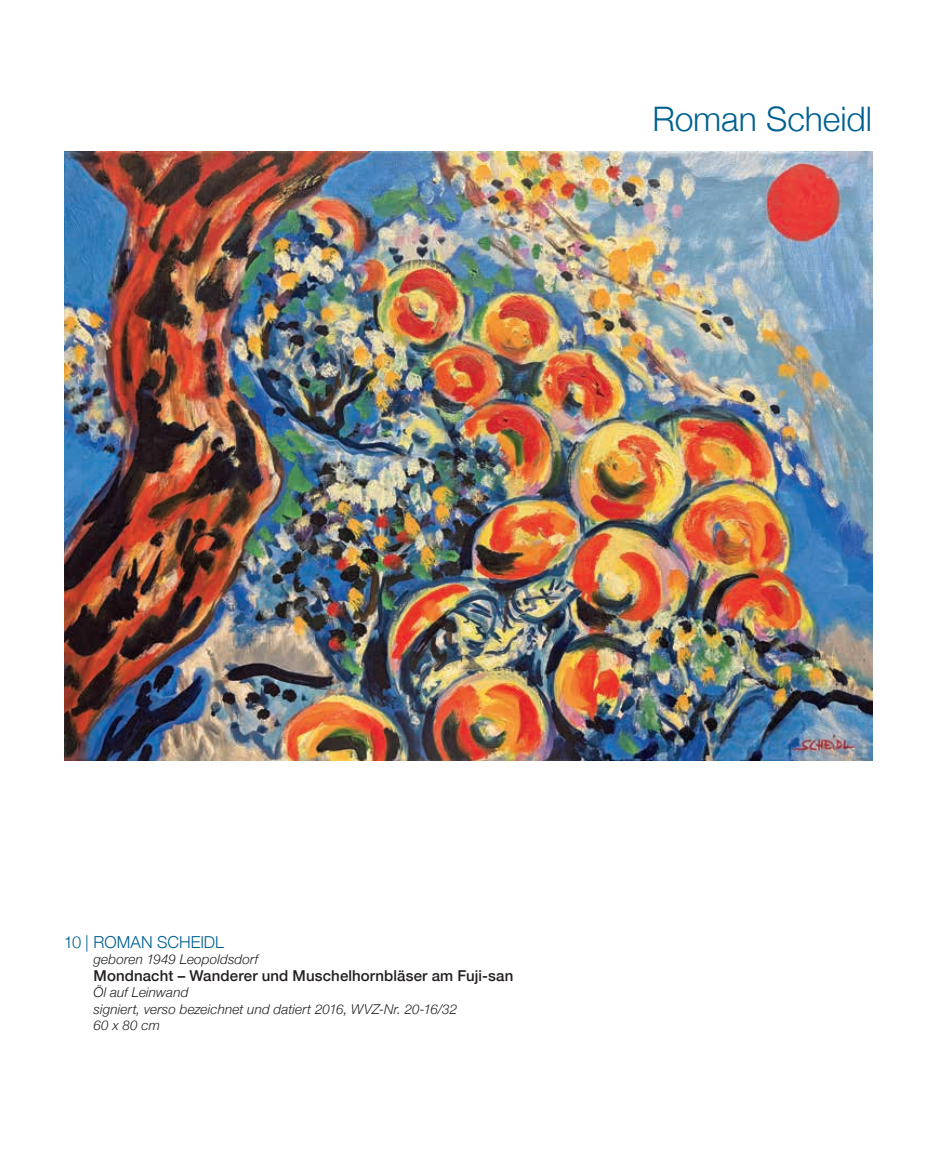
<style>
.page{position:relative;width:936px;height:1149px;background:#fff}
.page>*{position:absolute;margin:0;border:0;box-sizing:border-box;transform-origin:0 0}
.t1{font:300 33.75px "Helvetica Neue";letter-spacing:-.005em;color:#006191}
.t2{font:300 16.5px "Helvetica Neue";color:#006191}
.t3{font:500 15px "Helvetica Neue";letter-spacing:.01em;color:#231f20}
.t4{font:italic 300 13.5px/16.2px "Helvetica Neue";letter-spacing:.01em;color:#231f20}
</style>
<div class="page">
<img style="left:64px;top:151px;width:808px;height:609px">
<h1 class="t1" style="left:652px;top:91px;width:221px">Roman Scheidl</h1>
<p class="t2" style="left:64px;top:928px;width:162px">10 | ROMAN SCHEIDL</p>
<p class="t4" style="left:94px;top:949px;width:166px">geboren 1949 Leopoldsdorf</p>
<p class="t3" style="left:94px;top:963px;width:421px">Mondnacht – Wanderer und Muschelhornbläser am Fuji-san</p>
<p class="t4" style="left:94px;top:983px;width:365px">Öl auf Leinwand<br>signiert, verso bezeichnet und datiert 2016, WVZ-Nr. 20-16/32<br>60 x 80 cm</p>
</div>
